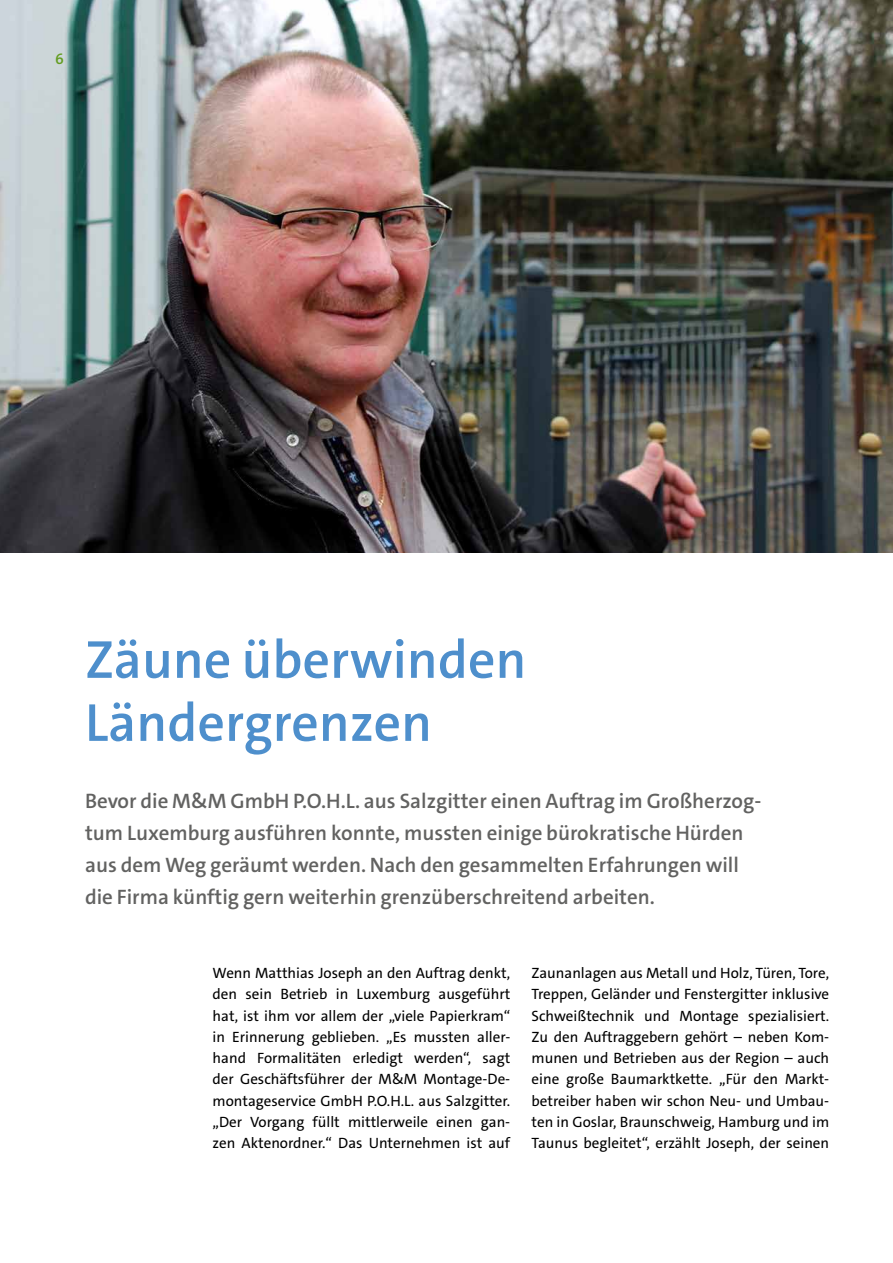
<style>
.page{position:relative;width:893px;height:1263px;background:#fff}
.page>*{position:absolute;margin:0;border:0;box-sizing:border-box;transform-origin:0 0}
.t1{font:600 54px/63px "The Sans C4 s";color:#4e8fcc}
.t2{font:600 21px/32px "The Sans C4 s";color:#626261}
.t3{font:15px/21.3px "The Sans C4 s";color:#000;text-align:justify}
.t4{font:600 15px "The Sans C4 s";color:#639d21}
</style>
<div class="page">
<img style="left:0;top:0;width:893px;height:553px">
<p class="t4" style="left:55px;top:49px;width:10px">6</p>
<h1 class="t1" style="left:85px;top:628px;width:443px">Zäune überwinden<br>Ländergrenzen</h1>
<p class="t2" style="left:85px;top:785px;width:678px">Bevor die M&amp;M GmbH P.O.H.L. aus Salzgitter einen Auftrag im Großherzog&shy;tum Luxemburg ausführen konnte, mussten einige bürokratische Hürden aus dem Weg geräumt werden. Nach den gesammelten Erfahrungen will die Firma künftig gern weiterhin grenzüberschreitend arbeiten.</p>
<p class="t3" style="left:213px;top:962px;width:299px">Wenn Matthias Joseph an den Auftrag denkt, den sein Betrieb in Luxemburg ausgeführt hat, ist ihm vor allem der „viele Papierkram“ in Erinnerung geblieben. „Es mussten aller&shy;hand Formalitäten erledigt werden“, sagt der Geschäftsführer der M&amp;M Montage-De&shy;montageservice GmbH P.O.H.L. aus Salzgitter. „Der Vorgang füllt mittlerweile einen gan&shy;zen Aktenordner.“ Das Unternehmen ist auf</p>
<p class="t3" style="left:531px;top:962px;width:299px">Zaunanlagen aus Metall und Holz, Türen, Tore, Treppen, Geländer und Fenstergitter inklusive Schweißtechnik und Montage spezialisiert.<br>Zu den Auftraggebern gehört – neben Kom&shy;munen und Betrieben aus der Region – auch eine große Baumarktkette. „Für den Markt&shy;betreiber haben wir schon Neu- und Umbau&shy;ten in Goslar, Braunschweig, Hamburg und im Taunus begleitet“, erzählt Joseph, der seinen</p>
</div>
